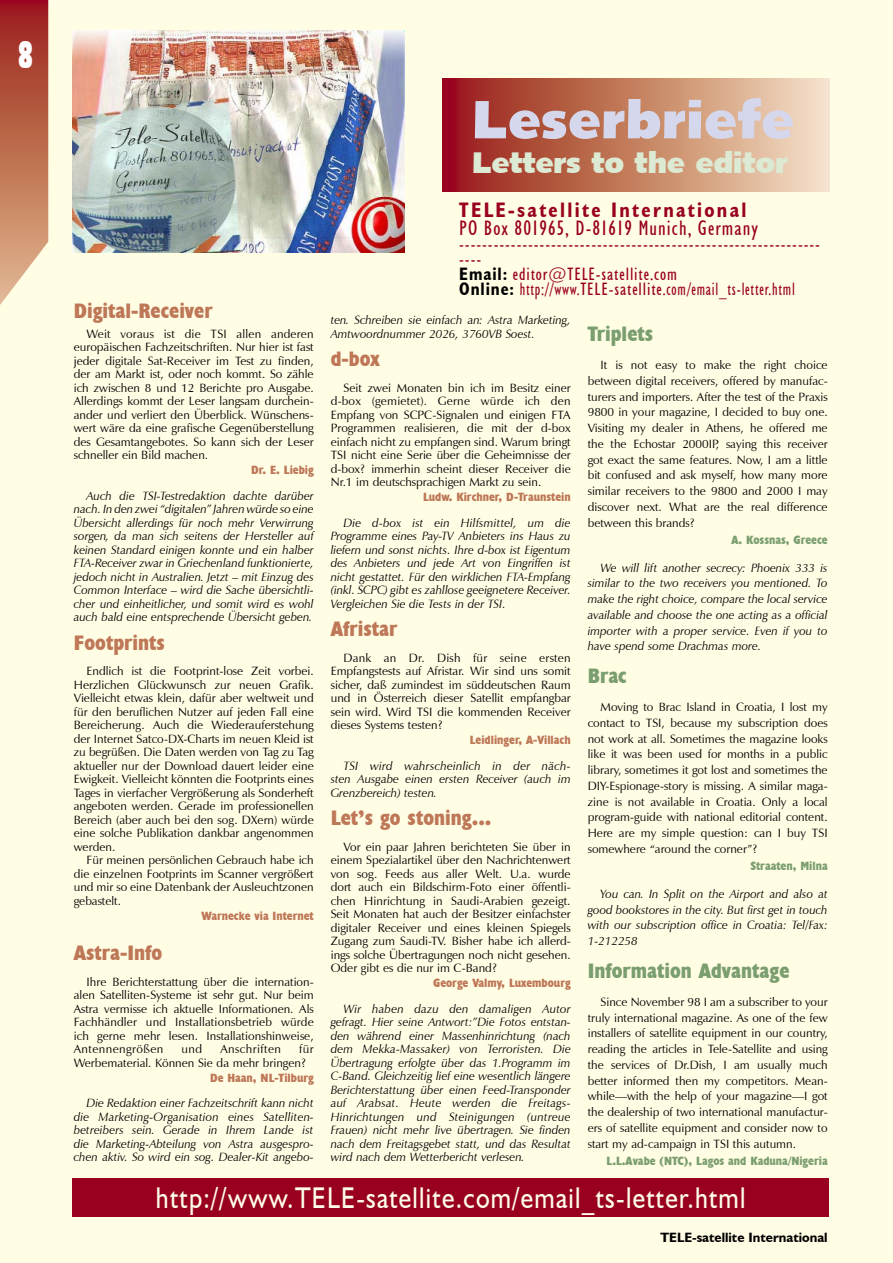
<style>
.page{position:relative;width:893px;height:1263px;background:#fffde4}
.page>*{position:absolute;margin:0;border:0;box-sizing:border-box;transform-origin:0 0}
.t1{font:54px "Humanist 531 BT Ultra Black A";letter-spacing:.005em;color:#d5d8ec}
.t2{font:800 36px "Humanist 521 BT";color:#fff;scale:.5 1}
.t3{font:30px "Humanist 521 BT";letter-spacing:.05em;color:#fffdec;scale:.85 1}
.t4{font:30px "Humanist 531 BT Ultra Black A";letter-spacing:-.01em;color:#dce9d3}
.t5{font:700 condensed 21px "Humanist 521 BT Xtra";color:#be7757}
.t6{font:condensed 21px "Humanist 521 BT";letter-spacing:.05em;color:#99001f}
.t7{font:700 condensed 21px "Humanist 521 BT Xtra";color:#7b9e6f}
.t8{font:700 condensed 21px "Humanist 521 BT";letter-spacing:.11em;color:#99001f}
.t9{font:condensed 18px/15px "Humanist 521 BT";letter-spacing:.05em;color:#99001f}
.t10{font:700 13.5px "Humanist 521 BT";color:#000}
.t11{font:12px/13.5px "Zapf Humanist 601 BT";color:#000;text-align:justify}
.t12{font:italic 12px/13.5px "Zapf Humanist 601 BT";color:#000;text-align:justify}
.t13{font:700 condensed 12px "Humanist 521 BT Xtra";color:#be7757}
.t14{font:700 condensed 12px "Humanist 521 BT Xtra";color:#7b9e6f}
.t15{font:12px "Zapf Humanist 601 BT";letter-spacing:.035em;color:#000}
.s1{font-weight:700;color:#000}
</style>
<div class="page">
<svg style="left:0;top:0;width:48px;height:305px;background:#c0745b"></svg>
<svg style="left:442px;top:79px;width:387px;height:112px;background:#c57e66"></svg>
<img style="left:72px;top:31px;width:333px;height:221px">
<div style="left:72px;top:1178px;width:757px;height:38px;background:#99001f"></div>
<h2 class="t2" style="left:18px;top:32px;width:31px">8</h2>
<h3 class="t5" style="left:74px;top:298px;width:140px">Digital-Receiver</h3>
<p class="t11" style="left:74px;top:327px;width:241px;text-indent:13px">Weit voraus ist die TSI allen anderen europäischen Fachzeitschriften. Nur hier ist fast jeder digitale Sat-Receiver im Test zu finden, der am Markt ist, oder noch kommt. So zähle ich zwischen 8 und 12 Berichte pro Ausgabe.<br>Allerdings kommt der Leser langsam durchein&shy;ander und verliert den Überblick. Wünschens&shy;wert wäre da eine grafische Gegenüberstellung des Gesamtangebotes. So kann sich der Leser schneller ein Bild machen.</p>
<p class="t13" style="left:251px;top:462px;width:64px">Dr. E. Liebig</p>
<p class="t12" style="left:74px;top:489px;width:241px;text-indent:13px">Auch die TSI-Testredaktion dachte darüber nach. In den zwei “digitalen” Jahren würde so eine Übersicht allerdings für noch mehr Verwirrung sorgen, da man sich seitens der Hersteller auf keinen Standard einigen konnte und ein halber FTA-Receiver zwar in Griechenland funktionierte, jedoch nicht in Australien. Jetzt – mit Einzug des Common Interface – wird die Sache übersichtli&shy;cher und einheitlicher, und somit wird es wohl auch bald eine entsprechende Übersicht geben.</p>
<h3 class="t5" style="left:74px;top:629px;width:93px">Footprints</h3>
<p class="t11" style="left:74px;top:664px;width:241px;text-indent:13px">Endlich ist die Footprint-lose Zeit vorbei.<br>Herzlichen Glückwunsch zur neuen Grafik.<br>Vielleicht etwas klein, dafür aber weltweit und für den beruflichen Nutzer auf jeden Fall eine Bereicherung. Auch die Wiederauferstehung der Internet Satco-DX-Charts im neuen Kleid ist zu begrüßen. Die Daten werden von Tag zu Tag aktueller nur der Download dauert leider eine Ewigkeit. Vielleicht könnten die Footprints eines Tages in vierfacher Vergrößerung als Sonderheft angeboten werden. Gerade im professionellen Bereich (aber auch bei den sog. DXern) würde eine solche Publikation dankbar angenommen werden.</p>
<p class="t11" style="left:74px;top:853px;width:241px;text-indent:13px">Für meinen persönlichen Gebrauch habe ich die einzelnen Footprints im Scanner vergrößert und mir so eine Datenbank der Ausleuchtzonen gebastelt.</p>
<p class="t13" style="left:201px;top:908px;width:114px">Warnecke via Internet</p>
<h3 class="t5" style="left:74px;top:940px;width:90px">Astra-Info</h3>
<p class="t11" style="left:74px;top:975px;width:241px;text-indent:13px">Ihre Berichterstattung über die internation&shy;alen Satelliten-Systeme ist sehr gut. Nur beim Astra vermisse ich aktuelle Informationen. Als Fachhändler und Installationsbetrieb würde ich gerne mehr lesen. Installationshinweise, Antennengrößen</p>
<p class="t11" style="left:74px;top:1042px;width:242px;text-indent:225px">für<br>Werbematerial. Können Sie da mehr bringen?</p>
<p class="t13" style="left:210px;top:1070px;width:105px">De Haan, NL-Tilburg</p>
<p class="t12" style="left:74px;top:1096px;width:242px;text-indent:13px">Die Redaktion einer Fachzeitschrift kann nicht die Marketing-Organisation eines Satelliten&shy;betreibers sein. Gerade in Ihrem Lande ist die Marketing-Abteilung von Astra ausgespro&shy;chen aktiv. So wird ein sog. Dealer-Kit angebo-</p>
<p class="t11" style="left:182px;top:1042px;width:22px">und</p>
<p class="t15" style="left:220px;top:1041px;width:62px">Anschriften</p>
<h1 class="t1" style="left:472px;top:85px;width:323px">Leserbriefe</h1>
<h3 class="t4" style="left:472px;top:143px;width:317px">Letters to the editor</h3>
<h3 class="t8" style="left:459px;top:197px;width:289px">TELE-satellite International</h3>
<h3 class="t6" style="left:459px;top:216px;width:300px">PO Box 801965, D-81619 Munich, Germany</h3>
<h3 class="t9" style="left:459px;top:236px;width:362px">--------------------------------------------------------------- ----<br><span class="s1">Email:</span> editor@TELE-satellite.com<br><span class="s1">Online:</span> http://www.TELE-satellite.com/email_ts-letter.html</h3>
<p class="t12" style="left:331px;top:313px;width:241px">ten. Schreiben sie einfach an: Astra Marketing,<br>Amtwoordnummer 2026, 3760VB Soest.</p>
<h3 class="t5" style="left:331px;top:346px;width:51px">d-box</h3>
<p class="t11" style="left:331px;top:381px;width:241px;text-indent:13px">Seit zwei Monaten bin ich im Besitz einer d-box (gemietet). Gerne würde ich den Empfang von SCPC-Signalen und einigen FTA Programmen realisieren, die mit der d-box einfach nicht zu empfangen sind. Warum bringt TSI nicht eine Serie über die Geheimnisse der d-box? immerhin scheint dieser Receiver die Nr.1 im deutschsprachigen Markt zu sein.</p>
<p class="t13" style="left:423px;top:489px;width:149px">Ludw. Kirchner, D-Traunstein</p>
<p class="t12" style="left:331px;top:516px;width:241px;text-indent:13px">Die d-box ist ein Hilfsmittel, um die Programme eines Pay-TV Anbieters ins Haus zu liefern und sonst nichts. Ihre d-box ist Eigentum des Anbieters und jede Art von Eingriffen ist nicht gestattet. Für den wirklichen FTA-Empfang (inkl. SCPC) gibt es zahllose geeignetere Receiver.<br>Vergleichen Sie die Tests in der TSI.</p>
<h3 class="t5" style="left:331px;top:616px;width:68px">Afristar</h3>
<p class="t11" style="left:331px;top:651px;width:241px;text-indent:13px">Dank an Dr. Dish für seine ersten Empfangstests auf Afristar. Wir sind uns somit sicher, daß zumindest im süddeutschen Raum und in Österreich dieser Satellit empfangbar sein wird. Wird TSI die kommenden Receiver dieses Systems testen?</p>
<p class="t13" style="left:470px;top:732px;width:102px">Leidlinger, A-Villach</p>
<p class="t12" style="left:331px;top:759px;width:241px;text-indent:13px">TSI wird wahrscheinlich in der näch&shy;sten Ausgabe einen ersten Receiver (auch im Grenzbereich) testen.</p>
<h3 class="t5" style="left:331px;top:805px;width:162px">Let’s go stoning...</h3>
<p class="t11" style="left:331px;top:840px;width:241px;text-indent:13px">Vor ein paar Jahren berichteten Sie über in einem Spezialartikel über den Nachrichtenwert von sog. Feeds aus aller Welt. U.a. wurde dort auch ein Bildschirm-Foto einer öffentli&shy;chen Hinrichtung in Saudi-Arabien gezeigt.<br>Seit Monaten hat auch der Besitzer einfachster digitaler Receiver und eines kleinen Spiegels Zugang zum Saudi-TV. Bisher habe ich allerd&shy;ings solche Übertragungen noch nicht gesehen.<br>Oder gibt es die nur im C-Band?</p>
<p class="t13" style="left:433px;top:975px;width:139px">George Valmy, Luxembourg</p>
<p class="t12" style="left:331px;top:1002px;width:242px;text-indent:13px">Wir haben dazu den damaligen Autor gefragt. Hier seine Antwort:”Die Fotos entstan&shy;den während einer Massenhinrichtung (nach dem Mekka-Massaker) von Terroristen. Die Übertragung erfolgte über das 1.Programm im C-Band. Gleichzeitig lief eine wesentlich längere Berichterstattung über einen Feed-Transponder auf Arabsat. Heute werden die Freitags-Hinrichtungen und Steinigungen (untreue Frauen) nicht mehr live übertragen. Sie finden nach dem Freitagsgebet statt, und das Resultat wird nach dem Wetterbericht verlesen.</p>
<h3 class="t7" style="left:588px;top:321px;width:67px">Triplets</h3>
<p class="t11" style="left:588px;top:357px;width:241px;line-height:15.8px;text-indent:13px">It is not easy to make the right choice between digital receivers, offered by manufac&shy;turers and importers. After the test of the Praxis 9800 in your magazine, I decided to buy one.<br>Visiting my dealer in Athens, he offered me the the Echostar 2000IP, saying this receiver got exact the same features. Now, I am a little bit confused and ask myself, how many more similar receivers to the 9800 and 2000 I may discover next. What are the real difference between this brands?</p>
<p class="t14" style="left:731px;top:532px;width:98px">A. Kossnas, Greece</p>
<p class="t12" style="left:588px;top:560px;width:241px;line-height:15.8px;text-indent:13px">We will lift another secrecy: Phoenix 333 is similar to the two receivers you mentioned. To make the right choice, compare the local service available and choose the one acting as a official importer with a proper service. Even if you to have spend some Drachmas more.</p>
<h3 class="t7" style="left:588px;top:663px;width:41px">Brac</h3>
<p class="t11" style="left:588px;top:699px;width:241px;line-height:15.8px;text-indent:13px">Moving to Brac Island in Croatia, I lost my contact to TSI, because my subscription does not work at all. Sometimes the magazine looks like it was been used for months in a public library, sometimes it got lost and sometimes the DIY-Espionage-story is missing. A similar maga&shy;zine is not available in Croatia. Only a local program-guide with national editorial content.<br>Here are my simple question: can I buy TSI somewhere “around the corner”?</p>
<p class="t14" style="left:750px;top:858px;width:79px">Straaten, Milna</p>
<p class="t12" style="left:588px;top:886px;width:241px;line-height:15.8px;text-indent:13px">You can. In Split on the Airport and also at good bookstores in the city. But first get in touch with our subscription office in Croatia: Tel/Fax:<br>1-212258</p>
<h3 class="t7" style="left:588px;top:958px;width:203px">Information Advantage</h3>
<p class="t11" style="left:588px;top:994px;width:241px;line-height:15.8px;text-indent:13px">Since November 98 I am a subscriber to your truly international magazine. As one of the few installers of satellite equipment in our country, reading the articles in Tele-Satellite and using the services of Dr.Dish, I am usually much better informed then my competitors. Mean&shy;while—with the help of your magazine—I got the dealership of two international manufactur&shy;ers of satellite equipment and consider now to start my ad-campaign in TSI this autumn.</p>
<p class="t14" style="left:607px;top:1153px;width:223px">L.L.Avabe (NTC), Lagos and Kaduna/Nigeria</p>
<h3 class="t3" style="left:156px;top:1180px;width:695px">http://www.TELE-satellite.com/email_ts-letter.html</h3>
<p class="t10" style="left:660px;top:1229px;width:169px">TELE-satellite International</p>
</div>
